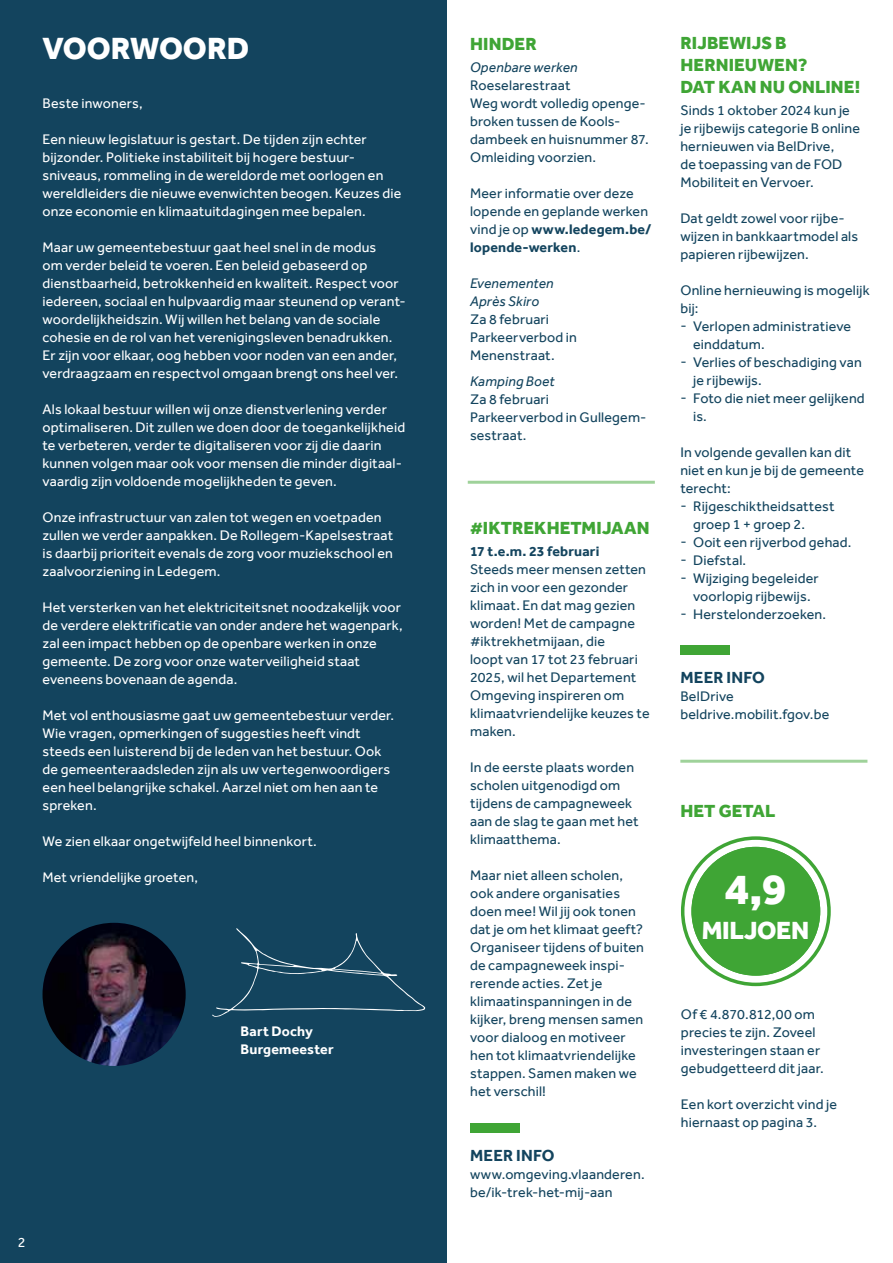
<style>
.page{position:relative;width:893px;height:1263px;background:#fff}
.page>*{position:absolute;margin:0;border:0;box-sizing:border-box;transform-origin:0 0}
.t1{font:800 45px "Effra";color:#fff}
.t2{font:800 31.5px "Effra";letter-spacing:-.005em;color:#fff}
.t3{font:800 25.5px "Effra";letter-spacing:-.01em;color:#fff}
.t4{font:800 18px/21.6px "Effra";letter-spacing:.005em;color:#3fa535}
.t5{font:700 16.5px "Effra";letter-spacing:.015em;color:#13445e}
.t6{font:14.25px/18px "Effra";letter-spacing:.01em;color:#fff}
.t7{font:14.25px/18px "Effra";letter-spacing:.01em;color:#13445e}
.t8{font:italic 14.25px/18px "Effra";letter-spacing:.01em;color:#13445e}
.t9{font:700 14.25px/18px "Effra";letter-spacing:.01em;color:#fff}
.t10{font:700 14.25px "Effra";letter-spacing:.01em;color:#13445e}
.s1{font-weight:700}
</style>
<div class="page">
<div style="left:0;top:0;width:447px;height:1263px;background:#13445e"></div>
<img style="left:43px;top:923px;width:143px;height:143px;border-radius:72px">
<div style="left:691px;top:847px;width:129px;height:129px;background:#3fa535;border-radius:50%"></div>
<div style="left:681px;top:836px;width:150px;height:150px;border:4px solid #3fa535;border-radius:50%"></div>
<div style="left:691px;top:847px;width:129px;height:129px;border:10px solid #3fa535;border-radius:50%"></div>
<hr style="left:680px;top:760px;width:187px;height:3px;background:#3fa535">
<hr style="left:468px;top:481px;width:187px;height:3px;background:#3fa535">
<div style="left:680px;top:646px;width:50px;height:9px;background:#3fa535"></div>
<div style="left:470px;top:1123px;width:49px;height:9px;background:#3fa535"></div>
<svg style="left:212px;top:928px;width:213px;height:89px"></svg>
<h2 class="t2" style="left:43px;top:30px;width:208px">VOORWOORD</h2>
<p class="t6" style="left:43px;top:94px;width:102px">Beste inwoners,</p>
<p class="t6" style="left:43px;top:130px;width:360px">Een nieuw legislatuur is gestart. De tijden zijn echter bijzonder. Politieke instabiliteit bij hogere bestuur&shy;sniveaus, rommeling in de wereldorde met oorlogen en wereldleiders die nieuwe evenwichten beogen. Keuzes die onze economie en klimaatuitdagingen mee bepalen.</p>
<p class="t6" style="left:43px;top:238px;width:365px">Maar uw gemeentebestuur gaat heel snel in de modus<br>om verder beleid te voeren. Een beleid gebaseerd op dienstbaarheid, betrokkenheid en kwaliteit. Respect voor iedereen, sociaal en hulpvaardig maar steunend op verant&shy;woordelijkheidszin. Wij willen het belang van de sociale cohesie en de rol van het verenigingsleven benadrukken.<br>Er zijn voor elkaar, oog hebben voor noden van een ander, verdraagzaam en respectvol omgaan brengt ons heel ver.</p>
<p class="t6" style="left:43px;top:400px;width:364px">Als lokaal bestuur willen wij onze dienstverlening verder optimaliseren. Dit zullen we doen door de toegankelijkheid te verbeteren, verder te digitaliseren voor zij die daarin kunnen volgen maar ook voor mensen die minder digitaal&shy;vaardig zijn voldoende mogelijkheden te geven.</p>
<p class="t6" style="left:43px;top:508px;width:352px">Onze infrastructuur van zalen tot wegen en voetpaden zullen we verder aanpakken. De Rollegem-Kapelsestraat is daarbij prioriteit evenals de zorg voor muziekschool en zaalvoorziening in Ledegem.</p>
<p class="t6" style="left:43px;top:598px;width:362px">Het versterken van het elektriciteitsnet noodzakelijk voor de verdere elektrificatie van onder andere het wagenpark, zal een impact hebben op de openbare werken in onze gemeente. De zorg voor onze waterveiligheid staat eveneens bovenaan de agenda.</p>
<p class="t6" style="left:43px;top:706px;width:353px">Met vol enthousiasme gaat uw gemeentebestuur verder.<br>Wie vragen, opmerkingen of suggesties heeft vindt steeds een luisterend bij de leden van het bestuur. Ook de gemeenteraadsleden zijn als uw vertegenwoordigers een heel belangrijke schakel. Aarzel niet om hen aan te spreken.</p>
<p class="t6" style="left:43px;top:832px;width:276px">We zien elkaar ongetwijfeld heel binnenkort.</p>
<p class="t6" style="left:43px;top:868px;width:157px">Met vriendelijke groeten,</p>
<p class="t9" style="left:241px;top:1022px;width:95px">Bart Dochy<br>Burgemeester</p>
<p class="t6" style="left:18px;top:1233px;width:9px">2</p>
<p class="t4" style="left:470px;top:33px;width:68px">HINDER</p>
<p class="t8" style="left:470px;top:58px;width:109px">Openbare werken</p>
<p class="t7" style="left:470px;top:76px;width:180px">Roeselarestraat<br>Weg wordt volledig openge&shy;broken tussen de Kools&shy;dambeek en huisnummer 87.<br>Omleiding voorzien.</p>
<p class="t7" style="left:470px;top:184px;width:183px">Meer informatie over deze lopende en geplande werken vind je op <span class="s1">www.ledegem.be/ lopende-werken</span>.</p>
<p class="t8" style="left:470px;top:274px;width:85px">Evenementen<br>Après Skiro</p>
<p class="t7" style="left:470px;top:310px;width:108px">Za 8 februari<br>Parkeerverbod in<br>Menenstraat.</p>
<p class="t8" style="left:470px;top:373px;width:86px">Kamping Boet</p>
<p class="t7" style="left:470px;top:391px;width:178px">Za 8 februari<br>Parkeerverbod in Gullegem&shy;sestraat.</p>
<p class="t4" style="left:470px;top:517px;width:181px">#IKTREKHETMIJAAN</p>
<p class="t10" style="left:470px;top:543px;width:131px">17 t.e.m. 23 februari</p>
<p class="t7" style="left:470px;top:560px;width:181px">Steeds meer mensen zetten zich in voor een gezonder klimaat. En dat mag gezien worden! Met de campagne #iktrekhetmijaan, die<br>loopt van 17 tot 23 februari<br>2025, wil het Departement<br>Omgeving inspireren om klimaatvriendelijke keuzes te maken.</p>
<p class="t7" style="left:470px;top:758px;width:170px">In de eerste plaats worden scholen uitgenodigd om tijdens de campagneweek aan de slag te gaan met het klimaatthema.</p>
<p class="t7" style="left:470px;top:866px;width:175px">Maar niet alleen scholen, ook andere organisaties doen mee! Wil jij ook tonen dat je om het klimaat geeft?<br>Organiseer tijdens of buiten de campagneweek inspi&shy;rerende acties. Zet je klimaatinspanningen in de kijker, breng mensen samen voor dialoog en motiveer hen tot klimaatvriendelijke stappen. Samen maken we het verschil!</p>
<p class="t5" style="left:470px;top:1145px;width:86px">MEER INFO</p>
<p class="t7" style="left:470px;top:1165px;width:176px">www.omgeving.vlaanderen. be/ik-trek-het-mij-aan</p>
<p class="t4" style="left:680px;top:32px;width:181px">RIJBEWIJS B<br>HERNIEUWEN?<br>DAT KAN NU ONLINE!</p>
<p class="t7" style="left:680px;top:101px;width:181px">Sinds 1 oktober 2024 kun je je rijbewijs categorie B online hernieuwen via BelDrive,<br>de toepassing van de FOD<br>Mobiliteit en Vervoer.</p>
<p class="t7" style="left:680px;top:209px;width:179px">Dat geldt zowel voor rijbe&shy;wijzen in bankkaartmodel als papieren rijbewijzen.</p>
<p class="t7" style="left:680px;top:281px;width:191px">Online hernieuwing is mogelijk</p>
<p class="t7" style="left:680px;top:299px;width:20px">bij:</p>
<p class="t7" style="left:680px;top:317px;width:172px">´ Verlopen administratieve</p>
<p class="t7" style="left:693px;top:335px;width:73px">einddatum.</p>
<p class="t7" style="left:680px;top:353px;width:183px">´ Verlies of beschadiging van</p>
<p class="t7" style="left:693px;top:371px;width:70px">je rijbewijs.</p>
<p class="t7" style="left:680px;top:389px;width:186px">´ Foto die niet meer gelijkend</p>
<p class="t7" style="left:693px;top:407px;width:15px">is.</p>
<p class="t7" style="left:680px;top:443px;width:172px">In volgende gevallen kan dit</p>
<p class="t7" style="left:680px;top:461px;width:185px">niet en kun je bij de gemeente</p>
<p class="t7" style="left:680px;top:479px;width:52px">terecht:</p>
<p class="t7" style="left:680px;top:497px;width:156px">´ Rijgeschiktheidsattest</p>
<p class="t7" style="left:693px;top:515px;width:113px">groep 1 + groep 2.</p>
<p class="t7" style="left:680px;top:533px;width:173px">´ Ooit een rijverbod gehad.</p>
<p class="t7" style="left:680px;top:551px;width:67px">´ Diefstal.</p>
<p class="t7" style="left:680px;top:569px;width:140px">´ Wijziging begeleider</p>
<p class="t7" style="left:693px;top:587px;width:119px">voorlopig rijbewijs.</p>
<p class="t7" style="left:680px;top:605px;width:147px">´ Herstelonderzoeken.</p>
<p class="t5" style="left:680px;top:668px;width:86px">MEER INFO</p>
<p class="t7" style="left:680px;top:687px;width:150px">BelDrive beldrive.mobilit.fgov.be</p>
<p class="t4" style="left:680px;top:799px;width:96px">HET GETAL</p>
<h1 class="t1" style="left:724px;top:862px;width:64px">4,9</h1>
<h3 class="t3" style="left:702px;top:915px;width:109px">MILJOEN</h3>
<p class="t7" style="left:681px;top:1005px;width:144px">Of € 4.870.812,00 om precies te zijn. Zoveel investeringen staan er gebudgetteerd dit jaar.</p>
<p class="t7" style="left:681px;top:1095px;width:158px">Een kort overzicht vind je hiernaast op pagina 3.</p>
</div>
